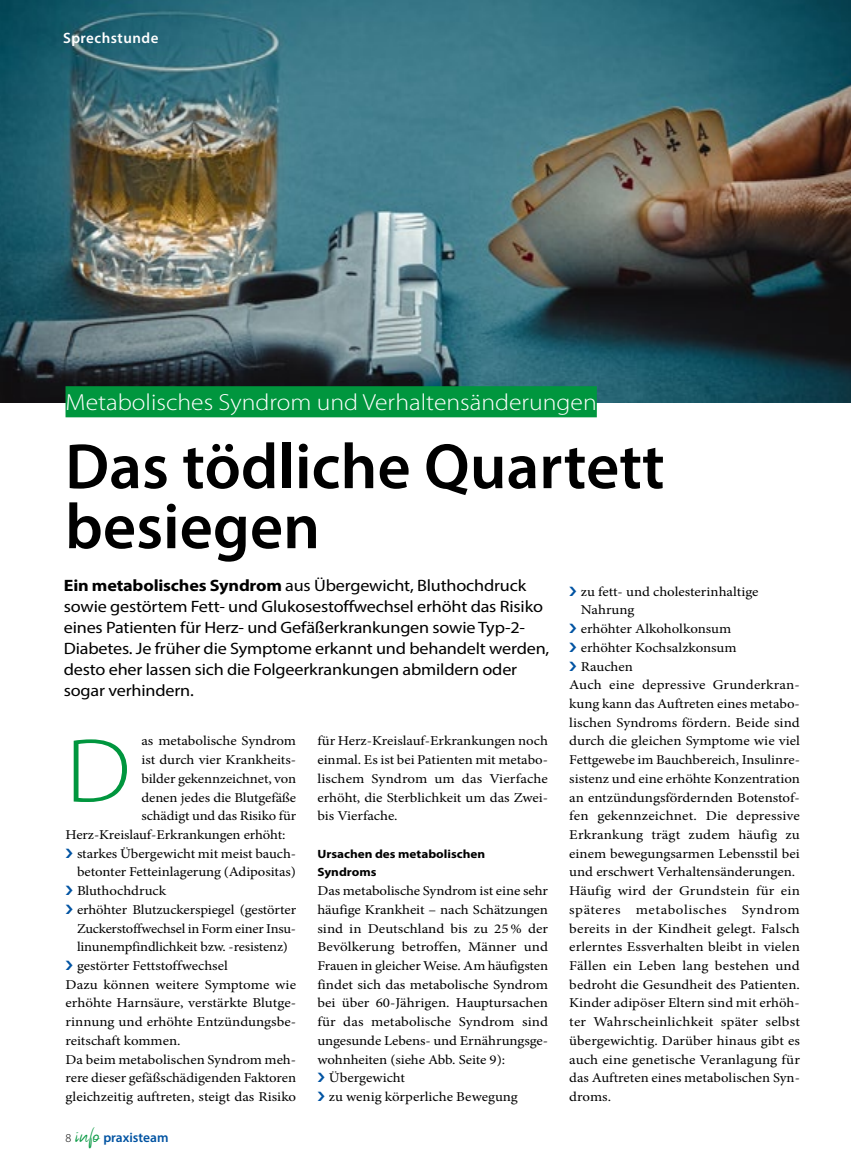
<style>
.page{position:relative;width:851px;height:1170px;background:#fff}
.page>*{position:absolute;margin:0;border:0;box-sizing:border-box;transform-origin:0 0}
.t1{font:300 91.5px "Myriad Pro";color:#00963e;scale:1.1 1}
.t2{font:600 64.5px/60px "Myriad Pro";color:#000}
.t3{font:37.5px "Nalika Signature";color:#00963e}
.t4{font:300 23.4px "Myriad Pro";color:#fff;scale:1.1 1}
.t5{font:16.5px/21px "Myriad Pro";letter-spacing:-.01em;color:#000;scale:1.1 1}
.t6{font:600 15px "Myriad Pro";letter-spacing:.035em;color:#fff}
.t7{font:13.5px/18.8px "Minion Pro";color:#000;text-align:justify;scale:1.1 1}
.t8{font:13.5px "Minion Pro";color:#000;scale:1.11 1}
.t9{font:13.5px "Minion Pro";color:#000;scale:1.09 1}
.t10{font:13.5px "Minion Pro";color:#000;scale:1.08 1}
.t11{font:13.5px "Minion Pro";color:#000;scale:1.07 1}
.t12{font:13.5px "Minion Pro";letter-spacing:.03em;color:#000;scale:1.11 1}
.t13{font:600 13.5px "Myriad Pro";color:#0053a2}
.t14{font:700 12px/18.8px "Myriad Pro";color:#000;scale:1.1 1}
.t15{font:300 12px "Myriad Pro";color:#000}
.s1{font-weight:700}
</style>
<div class="page">
<img style="left:0;top:0;width:850px;height:402px">
<div style="left:65px;top:386px;width:531px;height:31px;background:#00963e"></div>
<p class="t6" style="left:63px;top:28px;width:97px">Sprechstunde</p>
<h3 class="t4" style="left:65px;top:389px;width:484px">Metabolisches Syndrom und Verhaltensänderungen</h3>
<h2 class="t2" style="left:65px;top:435px;width:601px">Das tödliche Quartett besiegen</h2>
<p class="t5" style="left:64px;top:574px;width:443px"><span class="s1">Ein metabolisches Syndrom</span> aus Übergewicht, Bluthochdruck sowie gestörtem Fett- und Glukosestoffwechsel erhöht das Risiko eines Patienten für Herz- und Gefäßerkrankungen sowie Typ-2- Diabetes. Je früher die Symptome erkannt und behandelt werden, desto eher lassen sich die Folgeerkrankungen abmildern oder sogar verhindern.</p>
<h1 class="t1" style="left:65px;top:720px;width:61px">D</h1>
<p class="t7" style="left:317px;top:731px;width:211px">für Herz-Kreislauf-Erkrankungen noch einmal. Es ist bei Patienten mit metabo&shy;lischem Syndrom um das Vierfache erhöht, die Sterblichkeit um das Zwei&shy;bis Vierfache.</p>
<p class="t14" style="left:317px;top:843px;width:154px">Ursachen des metabolischen<br>Syndroms</p>
<p class="t7" style="left:317px;top:881px;width:211px">Das metabolische Syndrom ist eine sehr</p>
<p class="t7" style="left:317px;top:900px;width:211px">häufige Krankheit – nach Schätzungen</p>
<p class="t8" style="left:317px;top:919px;width:209px">sind in Deutschland bis zu 25% der</p>
<p class="t8" style="left:317px;top:937px;width:209px">Bevölkerung betroffen, Männer und</p>
<p class="t9" style="left:317px;top:956px;width:213px">Frauen in gleicher Weise. Am häufigsten</p>
<p class="t8" style="left:317px;top:975px;width:209px">findet sich das metabolische Syndrom</p>
<p class="t8" style="left:317px;top:994px;width:209px">bei über 60-Jährigen. Hauptursachen</p>
<p class="t8" style="left:317px;top:1012px;width:209px">für das metabolische Syndrom sind</p>
<p class="t7" style="left:317px;top:1031px;width:211px">ungesunde Lebens- und Ernährungsge-</p>
<p class="t7" style="left:317px;top:1049px;width:172px">wohnheiten (siehe Abb. Seite 9):</p>
<p class="t7" style="left:329px;top:1068px;width:71px">Übergewicht</p>
<p class="t7" style="left:329px;top:1087px;width:173px">zu wenig körperliche Bewegung</p>
<p class="t7" style="left:141px;top:731px;width:142px">as metabolische Syndrom</p>
<p class="t7" style="left:141px;top:750px;width:142px">ist durch vier Krankheits-</p>
<p class="t9" style="left:141px;top:769px;width:143px">bilder gekennzeichnet, von</p>
<p class="t9" style="left:141px;top:788px;width:143px">denen jedes die Blutgefäße</p>
<p class="t10" style="left:141px;top:806px;width:145px">schädigt und das Risiko für</p>
<p class="t9" style="left:65px;top:825px;width:203px">Herz-Kreislauf-Erkrankungen erhöht:</p>
<p class="t9" style="left:77px;top:844px;width:202px">starkes Übergewicht mit meist bauch-</p>
<p class="t9" style="left:77px;top:863px;width:202px">betonter Fetteinlagerung (Adipositas)</p>
<p class="t7" style="left:77px;top:881px;width:83px">Bluthochdruck</p>
<p class="t9" style="left:77px;top:900px;width:202px">erhöhter Blutzuckerspiegel (gestörter</p>
<p class="t11" style="left:77px;top:919px;width:206px">Zuckerstoffwechsel in Form einer Insu-</p>
<p class="t10" style="left:77px;top:937px;width:197px">linunempfindlichkeit bzw. -resistenz)</p>
<p class="t7" style="left:77px;top:956px;width:138px">gestörter Fettstoffwechsel</p>
<p class="t8" style="left:65px;top:975px;width:209px">Dazu können weitere Symptome wie</p>
<p class="t8" style="left:65px;top:994px;width:209px">erhöhte Harnsäure, verstärkte Blutge-</p>
<p class="t8" style="left:65px;top:1012px;width:209px">rinnung und erhöhte Entzündungsbe-</p>
<p class="t7" style="left:65px;top:1031px;width:106px">reitschaft kommen.</p>
<p class="t7" style="left:65px;top:1049px;width:211px">Da beim metabolischen Syndrom meh-</p>
<p class="t9" style="left:65px;top:1068px;width:213px">rere dieser gefäßschädigenden Faktoren</p>
<p class="t7" style="left:65px;top:1087px;width:211px">gleichzeitig auftreten, steigt das Risiko</p>
<p class="t15" style="left:65px;top:1131px;width:7px">8</p>
<h3 class="t3" style="left:76px;top:1119px;width:25px">info</h3>
<p class="t13" style="left:103px;top:1128px;width:67px">praxisteam</p>
<p class="t7" style="left:580px;top:582px;width:163px">zu fett- und cholesterinhaltige</p>
<p class="t7" style="left:580px;top:600px;width:50px">Nahrung</p>
<p class="t7" style="left:580px;top:619px;width:138px">erhöhter Alkoholkonsum</p>
<p class="t7" style="left:580px;top:638px;width:143px">erhöhter Kochsalzkonsum</p>
<p class="t7" style="left:580px;top:657px;width:49px">Rauchen</p>
<p class="t8" style="left:569px;top:675px;width:209px">Auch eine depressive Grunderkran-</p>
<p class="t7" style="left:569px;top:694px;width:211px">kung kann das Auftreten eines metabo-</p>
<p class="t8" style="left:569px;top:713px;width:209px">lischen Syndroms fördern. Beide sind</p>
<p class="t8" style="left:569px;top:732px;width:209px">durch die gleichen Symptome wie viel</p>
<p class="t9" style="left:569px;top:750px;width:213px">Fettgewebe im Bauchbereich, Insulinre-</p>
<p class="t7" style="left:569px;top:769px;width:211px">sistenz und eine erhöhte Konzentration</p>
<p class="t8" style="left:569px;top:788px;width:209px">an entzündungsfördernden Botenstof-</p>
<p class="t8" style="left:569px;top:806px;width:209px">fen gekennzeichnet. Die depressive</p>
<p class="t8" style="left:569px;top:825px;width:209px">Erkrankung trägt zudem häufig zu</p>
<p class="t7" style="left:569px;top:844px;width:211px">einem bewegungsarmen Lebensstil bei</p>
<p class="t7" style="left:569px;top:862px;width:207px">und erschwert Verhaltensänderungen.</p>
<p class="t8" style="left:569px;top:881px;width:209px">Häufig wird der Grundstein für ein</p>
<p class="t12" style="left:569px;top:900px;width:209px">späteres metabolisches Syndrom</p>
<p class="t8" style="left:569px;top:919px;width:209px">bereits in der Kindheit gelegt. Falsch</p>
<p class="t8" style="left:569px;top:937px;width:209px">erlerntes Essverhalten bleibt in vielen</p>
<p class="t8" style="left:569px;top:956px;width:209px">Fällen ein Leben lang bestehen und</p>
<p class="t7" style="left:569px;top:975px;width:211px">bedroht die Gesundheit des Patienten.</p>
<p class="t7" style="left:569px;top:993px;width:211px">Kinder adipöser Eltern sind mit erhöh-</p>
<p class="t8" style="left:569px;top:1012px;width:209px">ter Wahrscheinlichkeit später selbst</p>
<p class="t7" style="left:569px;top:1031px;width:211px">übergewichtig. Darüber hinaus gibt es</p>
<p class="t8" style="left:569px;top:1050px;width:209px">auch eine genetische Veranlagung für</p>
<p class="t9" style="left:569px;top:1068px;width:213px">das Auftreten eines metabolischen Syn-</p>
<p class="t7" style="left:569px;top:1087px;width:40px">droms.</p>
</div>
